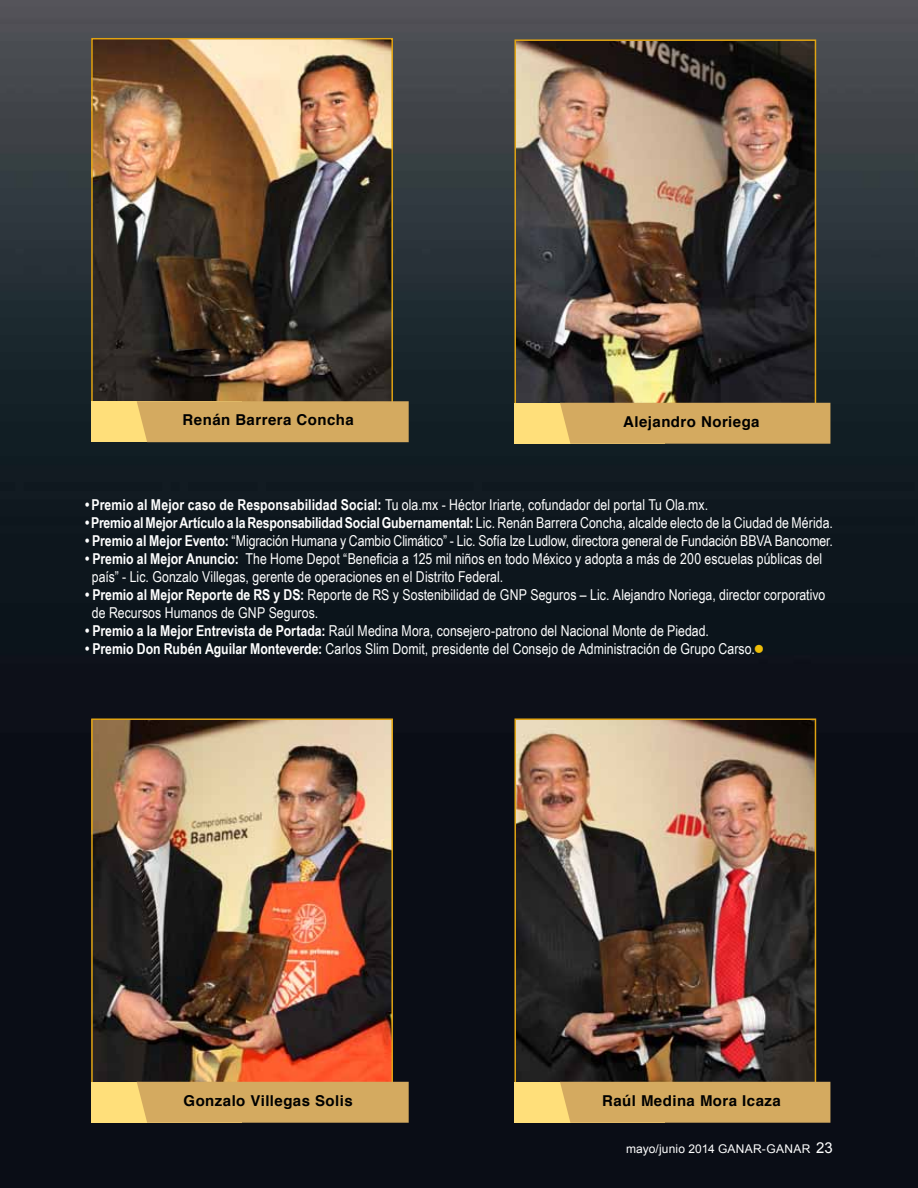
<style>
.page{position:relative;width:918px;height:1188px;background:#fff}
.page>*{position:absolute;margin:0;border:0;box-sizing:border-box;transform-origin:0 0}
.t1{font:15px/18px "Arial Narrow";color:#fff}
.t2{font:700 15px "Arial Narrow";letter-spacing:-.015em;color:#fff}
.t3{font:700 15px "Helvetica";letter-spacing:.03em;color:#000}
.t4{font:12px "Arial";letter-spacing:.015em;color:#fff}
.s1{font-weight:700}
.s2{font-weight:400}
.s3{color:#eebd08}
.s4{font-size:15px}
</style>
<div class="page">
<img style="left:0;top:0;width:918px;height:1188px">
<img style="left:94px;top:41px;width:296px;height:360px">
<div style="left:91px;top:38px;width:302px;height:386px;border:2px solid #e0a312"></div>
<div style="left:91px;top:401px;width:151px;height:41px;background:#ffdf7a"></div>
<div style="left:137px;top:401px;width:272px;height:41px;background:#d4aa60"></div>
<img style="left:94px;top:721px;width:296px;height:361px">
<div style="left:91px;top:718px;width:302px;height:387px;border:2px solid #e0a312"></div>
<div style="left:91px;top:1082px;width:151px;height:41px;background:#ffdf7a"></div>
<div style="left:137px;top:1082px;width:272px;height:41px;background:#d4aa60"></div>
<img style="left:517px;top:42px;width:296px;height:361px">
<div style="left:514px;top:39px;width:302px;height:387px;border:2px solid #e0a312"></div>
<div style="left:514px;top:403px;width:151px;height:41px;background:#ffdf7a"></div>
<div style="left:560px;top:403px;width:270px;height:41px;background:#d4aa60"></div>
<img style="left:517px;top:721px;width:296px;height:361px">
<div style="left:514px;top:718px;width:302px;height:387px;border:2px solid #e0a312"></div>
<div style="left:515px;top:1082px;width:150px;height:41px;background:#ffdf7a"></div>
<div style="left:560px;top:1082px;width:270px;height:41px;background:#d4aa60"></div>
<p class="t3" style="left:183px;top:408px;width:173px">Renán Barrera Concha</p>
<p class="t3" style="left:623px;top:409px;width:138px">Alejandro Noriega</p>
<p class="t1" style="left:85px;top:495px;width:625px"><span class="s1">• Premio al Mejor caso de Responsabilidad Social:</span> Tu ola.mx - Héctor Iriarte, cofundador del portal Tu Ola.mx.</p>
<p class="t2" style="left:85px;top:512px;width:749px">• Premio al Mejor Artículo a la Responsabilidad Social Gubernamental: <span class="s2">Lic. Renán Barrera Concha, alcalde electo de la Ciudad de Mérida.</span></p>
<p class="t1" style="left:85px;top:531px;width:749px"><span class="s1">• Premio al Mejor Evento:</span> “Migración Humana y Cambio Climático” - Lic. Sofía Ize Ludlow, directora general de Fundación BBVA Bancomer.</p>
<p class="t1" style="left:92px;top:549px;width:732px;text-indent:-7px"><span class="s1">• Premio al Mejor Anuncio:</span> The Home Depot “Beneficia a 125 mil niños en todo México y adopta a más de 200 escuelas públicas del país” - Lic. Gonzalo Villegas, gerente de operaciones en el Distrito Federal.</p>
<p class="t1" style="left:92px;top:585px;width:735px;text-indent:-7px"><span class="s1">• Premio al Mejor Reporte de RS y DS:</span> Reporte de RS y Sostenibilidad de GNP Seguros – Lic. Alejandro Noriega, director corporativo de Recursos Humanos de GNP Seguros.</p>
<p class="t1" style="left:85px;top:621px;width:625px"><span class="s1">• Premio a la Mejor Entrevista de Portada:</span> Raúl Medina Mora, consejero-patrono del Nacional Monte de Piedad.</p>
<p class="t1" style="left:85px;top:639px;width:681px"><span class="s1">• Premio Don Rubén Aguilar Monteverde:</span> Carlos Slim Domit, presidente del Consejo de Administración de Grupo Carso.<span class="s3">●</span></p>
<p class="t3" style="left:184px;top:1088px;width:171px">Gonzalo Villegas Solis</p>
<p class="t3" style="left:602px;top:1088px;width:180px">Raúl Medina Mora Icaza</p>
<p class="t4" style="left:626px;top:1141px;width:208px">mayo/junio 2014 GANAR-GANAR <span class="s4">23</span></p>
</div>
